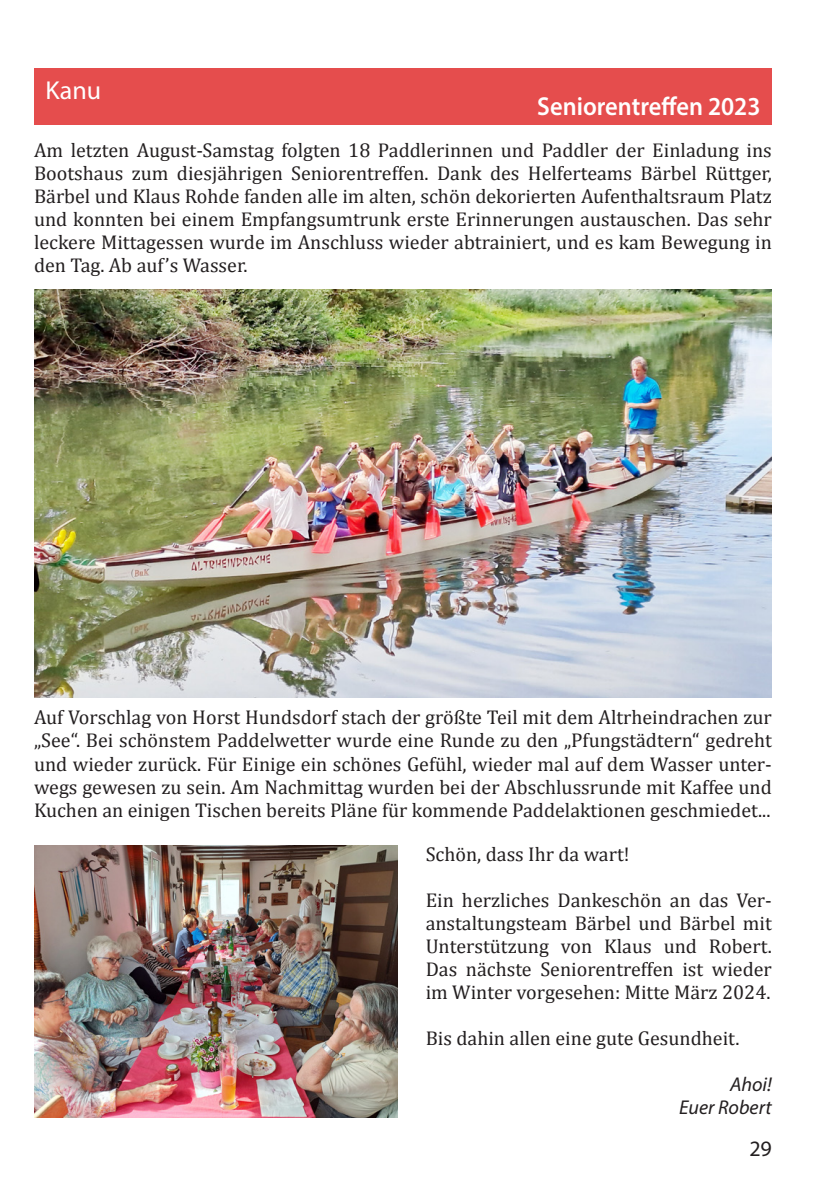
<style>
.page{position:relative;width:840px;height:1191px;background:#fff}
.page>*{position:absolute;margin:0;border:0;box-sizing:border-box;transform-origin:0 0}
.t1{font:600 26px "Myriad Pro";color:#fff;scale:.94 1}
.t2{font:26px "Myriad Pro";color:#fff}
.t3{font:22px "Myriad Pro";color:#231f20}
.t4{font:20px/23px "Cambria";color:#231f20;text-align:justify}
.t5{font:italic 20px/23.2px "Myriad Pro";color:#231f20;text-align:right}
</style>
<div class="page">
<div style="left:34px;top:68px;width:737px;height:57px;background:#e54d4d"></div>
<img style="left:34px;top:289px;width:737px;height:408px">
<img style="left:34px;top:845px;width:363px;height:272px">
<h1 class="t2" style="left:45px;top:74px;width:57px">Kanu</h1>
<h1 class="t1" style="left:537px;top:89px;width:239px">Seniorentreffen 2023</h1>
<p class="t4" style="left:34px;top:139px;width:739px">Am letzten August-Samstag folgten 18 Paddlerinnen und Paddler der Einladung ins Bootshaus zum diesjährigen Seniorentreffen. Dank des Helferteams Bärbel Rüttger, Bärbel und Klaus Rohde fanden alle im alten, schön dekorierten Aufenthaltsraum Platz und konnten bei einem Empfangsumtrunk erste Erinnerungen austauschen. Das sehr leckere Mittagessen wurde im Anschluss wieder abtrainiert, und es kam Bewegung in den Tag. Ab auf’s Wasser.</p>
<p class="t4" style="left:34px;top:706px;width:739px">Auf Vorschlag von Horst Hundsdorf stach der größte Teil mit dem Altrheindrachen zur „See“. Bei schönstem Paddelwetter wurde eine Runde zu den „Pfungstädtern“ gedreht und wieder zurück. Für Einige ein schönes Gefühl, wieder mal auf dem Wasser unter&shy;wegs gewesen zu sein. Am Nachmittag wurden bei der Abschlussrunde mit Kaffee und Kuchen an einigen Tischen bereits Pläne für kommende Paddelaktionen geschmiedet...</p>
<p class="t4" style="left:425px;top:842px;width:205px">Schön, dass Ihr da wart!</p>
<p class="t4" style="left:425px;top:888px;width:347px">Ein herzliches Dankeschön an das Ver&shy;anstaltungsteam Bärbel und Bärbel mit Unterstützung von Klaus und Robert.<br>Das nächste Seniorentreffen ist wieder im Winter vorgesehen: Mitte März 2024.</p>
<p class="t4" style="left:425px;top:1026px;width:315px">Bis dahin allen eine gute Gesundheit.</p>
<p class="t5" style="left:678px;top:1072px;width:94px">Ahoi!<br>Euer Robert</p>
<p class="t3" style="left:749px;top:1135px;width:24px">29</p>
</div>
